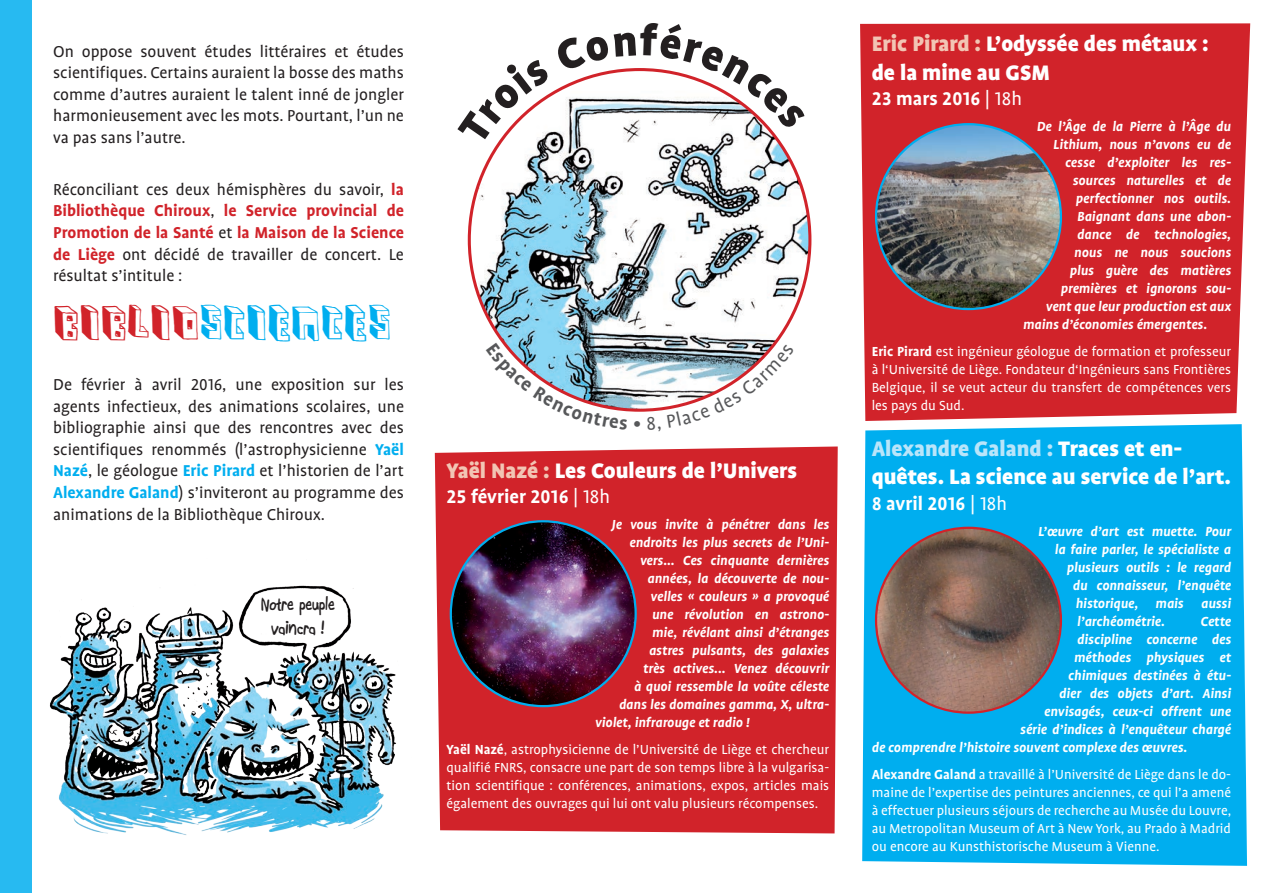
<style>
.page{position:relative;width:1263px;height:893px;background:#fff}
.page>*{position:absolute;margin:0;border:0;box-sizing:border-box;transform-origin:0 0}
.t1{font:900 40.5px "Pastas";color:#00aeef}
.t2{font:900 24px/28.8px "Profile OT";color:#fff}
.t3{font:700 21px "Profile OT";color:#fff}
.t4{font:700 19.5px/23.4px "Boopee";color:#231f20;text-align:center}
.t5{font:18px/21.6px "Profile OT";color:#231f20;text-align:justify}
.t6{font:italic 700 15px "Profile OT";color:#fff}
.t7{font:15px/18px "Profile OT";color:#fff;text-align:justify}
.s1{font-weight:700;color:#d1232a}
.s2{color:#d1232a}
.s3{font-weight:700;color:#00aeef}
.s4{color:#f2c5b4}
.s5{font-weight:400}
.s6{font-weight:700}
.s7{color:#b9e5fa}
</style>
<div class="page">
<div style="left:0;top:0;width:32px;height:893px;background:#27baf1"></div>
<img style="left:49px;top:585px;width:347px;height:250px">
<img style="left:469px;top:70px;width:341px;height:340px;border-radius:170px">
<div style="left:435px;top:446px;width:403px;height:387px;background:#d1232a"></div>
<div style="left:860px;top:23px;width:390px;height:398px;background:#d1232a"></div>
<div style="left:862px;top:424px;width:385px;height:442px;background:#00aeef"></div>
<img style="left:451px;top:521px;width:185px;height:185px;border-radius:92px">
<img style="left:876px;top:528px;width:185px;height:185px;border-radius:92px">
<img style="left:876px;top:124px;width:185px;height:185px;border-radius:92px">
<svg style="left:496px;top:68px;width:287px;height:77px"></svg>
<img style="left:502px;top:343px;width:125px;height:69px">
<svg style="left:667px;top:344px;width:110px;height:66px"></svg>
<p class="t5" style="left:53px;top:41px;width:352px">On oppose souvent études littéraires et études scientifiques. Certains auraient la bosse des maths comme d’autres auraient le talent inné de jongler harmonieusement avec les mots. Pourtant, l’un ne va pas sans l’autre.</p>
<p class="t5" style="left:53px;top:179px;width:352px">Réconciliant ces deux hémisphères du savoir, <span class="s1">la Bibliothèque Chiroux</span>, <span class="s1">le Service provincial de Promotion de la Santé</span> et <span class="s1">la Maison de la Science de Liège</span> ont décidé de travailler de concert. Le résultat s’intitule :</p>
<h1 class="t1" style="left:53px;top:295px;width:339px"><span class="s2">BIBLIO</span>SCIENCES</h1>
<p class="t5" style="left:53px;top:374px;width:352px">De février à avril 2016, une exposition sur les agents infectieux, des animations scolaires, une bibliographie ainsi que des rencontres avec des scientifiques renommés (l’astrophysicienne <span class="s3">Yaël Nazé</span>, le géologue <span class="s3">Eric Pirard</span> et l’historien de l’art <span class="s3">Alexandre Galand</span>) s’inviteront au programme des animations de la Bibliothèque Chiroux.</p>
<h3 class="t4" style="left:261px;top:593px;width:75px">Notre peuple vaincra !</h3>
<h2 class="t2" style="left:446px;top:456px;width:352px"><span class="s4">Yaël Nazé :</span> Les Couleurs de l’Univers</h2>
<h3 class="t3" style="left:446px;top:485px;width:165px">25 février 2016 <span class="s5">| 18h</span></h3>
<p class="t6" style="left:611px;top:516px;width:219px">Je vous invite à pénétrer dans les</p>
<p class="t6" style="left:629px;top:534px;width:201px">endroits les plus secrets de l’Uni-</p>
<p class="t6" style="left:640px;top:552px;width:191px">vers... Ces cinquante dernières</p>
<p class="t6" style="left:647px;top:570px;width:183px">années, la découverte de nou-</p>
<p class="t6" style="left:650px;top:588px;width:180px">velles « couleurs » a provoqué</p>
<p class="t6" style="left:652px;top:606px;width:179px">une révolution en astrono-</p>
<p class="t6" style="left:652px;top:624px;width:179px">mie, révélant ainsi d’étranges</p>
<p class="t6" style="left:649px;top:642px;width:182px">astres pulsants, des galaxies</p>
<p class="t6" style="left:643px;top:660px;width:188px">très actives... Venez découvrir</p>
<p class="t6" style="left:634px;top:678px;width:197px">à quoi ressemble la voûte céleste</p>
<p class="t6" style="left:619px;top:696px;width:212px">dans les domaines gamma, X, ultra-</p>
<p class="t6" style="left:595px;top:714px;width:156px">violet, infrarouge et radio !</p>
<p class="t7" style="left:446px;top:740px;width:384px"><span class="s6">Yaël Nazé</span>, astrophysicienne de l’Université de Liège et chercheur qualifié FNRS, consacre une part de son temps libre à la vulgarisa&shy;tion scientifique : conférences, animations, expos, articles mais également des ouvrages qui lui ont valu plusieurs récompenses.</p>
<h2 class="t2" style="left:872px;top:29px;width:339px"><span class="s4">Eric Pirard :</span> L’odyssée des métaux : de la mine au GSM</h2>
<h3 class="t3" style="left:872px;top:87px;width:152px">23 mars 2016 <span class="s5">| 18h</span></h3>
<p class="t6" style="left:1037px;top:118px;width:196px">De l’Âge de la Pierre à l’Âge du</p>
<p class="t6" style="left:1053px;top:136px;width:179px">Lithium, nous n’avons eu de</p>
<p class="t6" style="left:1065px;top:154px;width:167px">cesse d’exploiter les res-</p>
<p class="t6" style="left:1073px;top:172px;width:160px">sources naturelles et de</p>
<p class="t6" style="left:1076px;top:190px;width:157px">perfectionner nos outils.</p>
<p class="t6" style="left:1077px;top:208px;width:155px">Baignant dans une abon-</p>
<p class="t6" style="left:1077px;top:226px;width:155px">dance de technologies,</p>
<p class="t6" style="left:1074px;top:244px;width:158px">nous ne nous soucions</p>
<p class="t6" style="left:1070px;top:262px;width:163px">plus guère des matières</p>
<p class="t6" style="left:1061px;top:280px;width:172px">premières et ignorons sou-</p>
<p class="t6" style="left:1046px;top:298px;width:187px">vent que leur production est aux</p>
<p class="t6" style="left:1023px;top:316px;width:185px">mains d’économies émergentes.</p>
<p class="t7" style="left:872px;top:342px;width:361px"><span class="s6">Eric Pirard</span> est ingénieur géologue de formation et professeur à l‘Université de Liège. Fondateur d‘Ingénieurs sans Frontières Belgique, il se veut acteur du transfert de compétences vers les pays du Sud.</p>
<h2 class="t2" style="left:872px;top:434px;width:361px"><span class="s7">Alexandre Galand :</span> Traces et en&shy;quêtes. La science au service de l’art.</h2>
<h3 class="t3" style="left:872px;top:491px;width:137px">8 avril 2016 <span class="s5">| 18h</span></h3>
<p class="t6" style="left:1038px;top:523px;width:194px">L’œuvre d’art est muette. Pour</p>
<p class="t6" style="left:1055px;top:541px;width:178px">la faire parler, le spécialiste a</p>
<p class="t6" style="left:1067px;top:559px;width:166px">plusieurs outils : le regard</p>
<p class="t6" style="left:1073px;top:577px;width:160px">du connaisseur, l’enquête</p>
<p class="t6" style="left:1076px;top:595px;width:157px">historique, mais aussi</p>
<p class="t6" style="left:1077px;top:613px;width:89px">l’archéométrie.</p>
<p class="t6" style="left:1200px;top:613px;width:32px">Cette</p>
<p class="t6" style="left:1077px;top:631px;width:155px">discipline concerne des</p>
<p class="t6" style="left:1074px;top:649px;width:158px">méthodes physiques et</p>
<p class="t6" style="left:1068px;top:667px;width:164px">chimiques destinées à étu-</p>
<p class="t6" style="left:1059px;top:685px;width:173px">dier des objets d’art. Ainsi</p>
<p class="t6" style="left:1044px;top:703px;width:188px">envisagés, ceux-ci offrent une</p>
<p class="t6" style="left:1020px;top:721px;width:212px">série d’indices à l’enquêteur chargé</p>
<p class="t6" style="left:872px;top:739px;width:317px">de comprendre l’histoire souvent complexe des œuvres.</p>
<p class="t7" style="left:872px;top:765px;width:361px"><span class="s6">Alexandre Galand</span> a travaillé à l’Université de Liège dans le do&shy;maine de l’expertise des peintures anciennes, ce qui l’a amené à effectuer plusieurs séjours de recherche au Musée du Louvre, au Metropolitan Museum of Art à New York, au Prado à Madrid ou encore au Kunsthistorische Museum à Vienne.</p>
</div>
